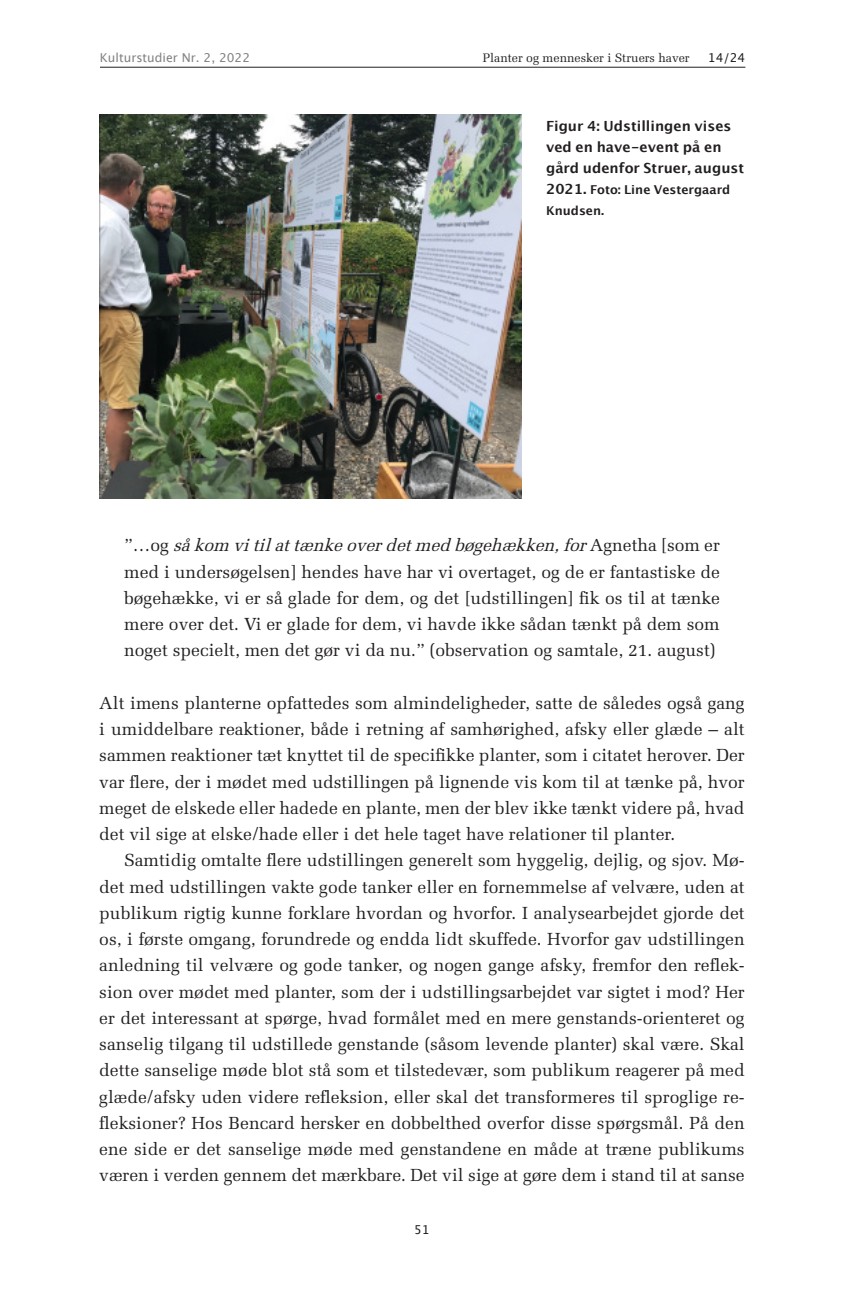
<style>
.page{position:relative;width:844px;height:1290px;background:#fff}
.page>*{position:absolute;margin:0;border:0;box-sizing:border-box;transform-origin:0 0}
.t1{font:17.5px/26.2px "Melior";color:#231f20;text-align:justify}
.t2{font:700 14px/21px "Lucida Grande";color:#231f20}
.t3{font:700 12.25px/21px "Lucida Grande";color:#231f20}
.t4{font:12.25px "Melior";color:#231f20}
.t5{font:12.25px "Lucida Grande";color:#808285}
.t6{font:12.25px "Lucida Grande";color:#231f20}
.s1{font-size:14px}
.s2{font-style:italic}
</style>
<div class="page">
<hr style="left:100px;top:67px;width:645px;height:1px;background:#231f20">
<img style="left:100px;top:114px;width:421px;height:385px">
<p class="t5" style="left:100px;top:50px;width:151px">Kulturstudier Nr. 2, 2022</p>
<p class="t4" style="left:482px;top:50px;width:208px">Planter og mennesker i Struers haver</p>
<p class="t6" style="left:707px;top:50px;width:39px">14/24</p>
<p class="t2" style="left:546px;top:115px;width:199px">Figur 4: Udstillingen vises ved en have-event på en gård udenfor Struer, august</p>
<p class="t3" style="left:546px;top:179px;width:186px"><span class="s1">2021.</span> Foto: Line Vestergaard<br>Knudsen.</p>
<p class="t1" style="left:124px;top:532px;width:597px">” … o g <span class="s2">såkom vitilattænkeoverdetmed bøgehækken,for</span>A g n e t h a [ s o m e r med i undersøgelsen] hendes have har vi overtaget, og de er fantastiske de bøgehække, vi er så glade for dem, og det [udstillingen] fik os til at tænke mere over det. Vi er glade for dem, vi havde ikke sådan tænkt på dem som noget specielt, men det gør vi da nu.” (observation og samtale, 21. august)</p>
<p class="t1" style="left:99px;top:690px;width:646px">Alt imens planterne opfattedes som almindeligheder, satte de således også gang i umiddelbare reaktioner, både i retning af samhørighed, afsky eller glæde – alt sammen reaktioner tæt knyttet til de specifikke planter, som i citatet herover. Der var flere, der i mødet med udstillingen på lignende vis kom til at tænke på, hvor meget de elskede eller hadede en plante, men der blev ikke tænkt videre på, hvad det vil sige at elske/hade eller i det hele taget have relationer til planter.</p>
<p class="t1" style="left:99px;top:847px;width:646px;text-indent:25px">Samtidig omtalte flere udstillingen generelt som hyggelig, dejlig, og sjov. Mø&shy;det med udstillingen vakte gode tanker eller en fornemmelse af velvære, uden at publikum rigtig kunne forklare hvordan og hvorfor. I analysearbejdet gjorde det os, i første omgang, forundrede og endda lidt skuffede. Hvorfor gav udstillingen anledning til velvære og gode tanker, og nogen gange afsky, fremfor den reflek&shy;sion over mødet med planter, som der i udstillingsarbejdet var sigtet i mod? Her er det interessant at spørge, hvad formålet med en mere genstands-orienteret og sanselig tilgang til udstillede genstande (såsom levende planter) skal være. Skal dette sanselige møde blot stå som et tilstedevær, som publikum reagerer på med glæde/afsky uden videre refleksion, eller skal det transformeres til sproglige re&shy;fleksioner? Hos Bencard hersker en dobbelthed overfor disse spørgsmål. På den ene side er det sanselige møde med genstandene en måde at træne publikums væren i verden gennem det mærkbare. Det vil sige at gøre dem i stand til at sanse</p>
<p class="t6" style="left:414px;top:1222px;width:17px">51</p>
</div>
